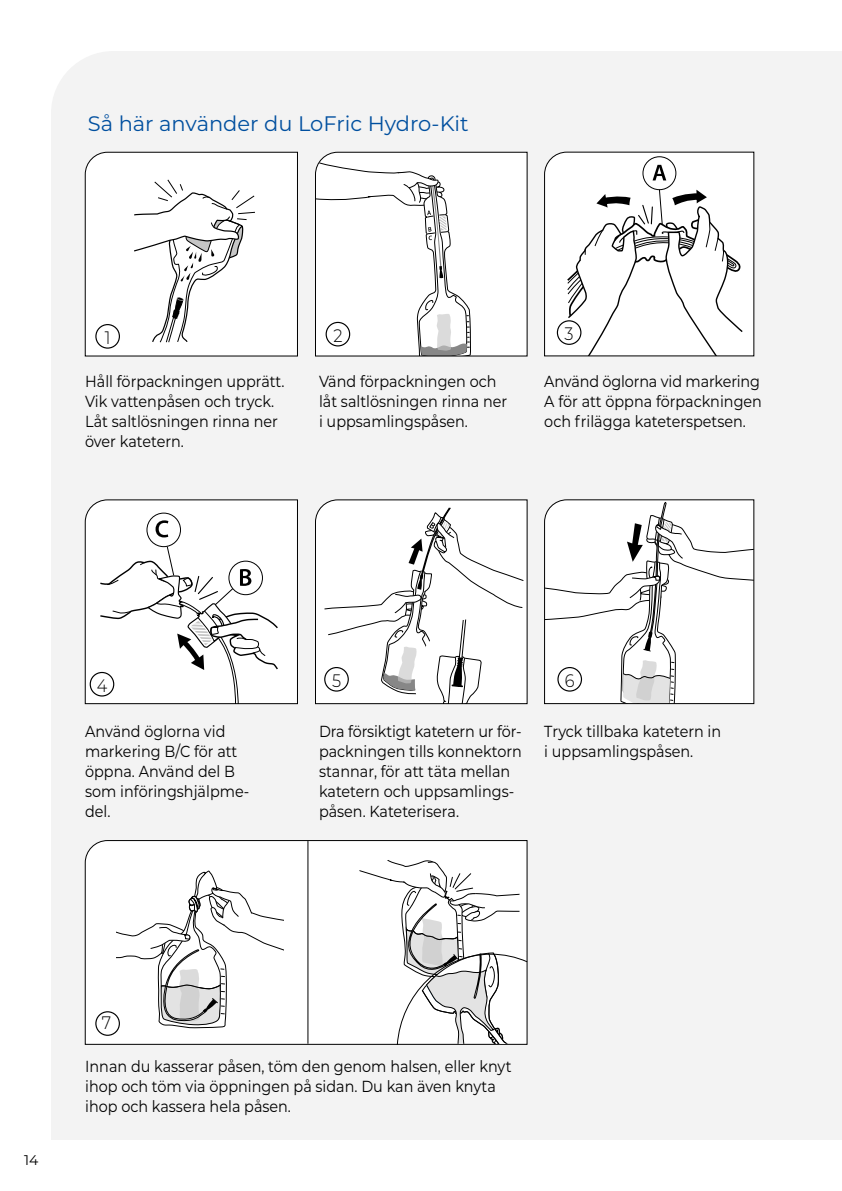
<style>
.page{position:relative;width:842px;height:1191px;background:#fff}
.page>*{position:absolute;margin:0;border:0;box-sizing:border-box;transform-origin:0 0}
.Heading_2{font:21px "Montserrat";color:#004f9f}
.Bildtext_instruktion{font:300 18px "Montserrat";color:#000;scale:.9 1}
.Bildtext_instruktion-2{font:16px/20px "Montserrat";color:#000;scale:.9 1}
.t1{font:14px "Montserrat";color:#000}
</style>
<div class="page">
<div style="left:51px;top:51px;width:791px;height:1089px;background:#f3f3f3"></div>
<svg style="left:85px;top:152px;width:213px;height:204px"></svg>
<svg style="left:315px;top:152px;width:213px;height:204px"></svg>
<svg style="left:544px;top:152px;width:210px;height:204px"></svg>
<svg style="left:85px;top:840px;width:442px;height:204px"></svg>
<svg style="left:117px;top:870px;width:166px;height:158px"></svg>
<hr style="left:308px;top:841px;width:1px;height:202px;background:#000">
<svg style="left:359px;top:842px;width:169px;height:203px"></svg>
<svg style="left:544px;top:499px;width:210px;height:205px"></svg>
<svg style="left:85px;top:499px;width:213px;height:205px"></svg>
<svg style="left:315px;top:499px;width:213px;height:205px"></svg>
<div style="left:326px;top:322px;width:24px;height:24px;border:1px solid #000;border-radius:50%"></div>
<div style="left:95px;top:324px;width:25px;height:25px;border:1px solid #000;border-radius:50%"></div>
<div style="left:557px;top:320px;width:24px;height:25px;border:1px solid #000;border-radius:50%"></div>
<div style="left:90px;top:672px;width:24px;height:24px;border:1px solid #000;border-radius:50%"></div>
<div style="left:324px;top:667px;width:25px;height:24px;border:1px solid #000;border-radius:50%"></div>
<div style="left:557px;top:667px;width:25px;height:24px;border:1px solid #000;border-radius:50%"></div>
<div style="left:95px;top:1011px;width:25px;height:24px;border:1px solid #000;border-radius:50%"></div>
<p class="Heading_2" style="left:88px;top:109px;width:382px">Så här använder du LoFric Hydro-Kit</p>
<p class="Bildtext_instruktion" style="left:105px;top:325px;width:8px">1</p>
<p class="Bildtext_instruktion" style="left:333px;top:323px;width:12px">2</p>
<p class="Bildtext_instruktion" style="left:565px;top:321px;width:12px">3</p>
<p class="Bildtext_instruktion-2" style="left:85px;top:371px;width:223px">Håll förpackningen upprätt.<br>Vik vattenpåsen och tryck.<br>Låt saltlösningen rinna ner över katetern.</p>
<p class="Bildtext_instruktion-2" style="left:319px;top:371px;width:211px">Vänd förpackningen och låt saltlösningen rinna ner i uppsamlingspåsen.</p>
<p class="Bildtext_instruktion-2" style="left:544px;top:371px;width:243px;text-align:justify">Använd öglorna vid markering A för att öppna förpackningen och frilägga kateterspetsen.</p>
<p class="Bildtext_instruktion" style="left:97px;top:673px;width:13px">4</p>
<p class="Bildtext_instruktion" style="left:332px;top:668px;width:12px">5</p>
<p class="Bildtext_instruktion" style="left:565px;top:668px;width:12px">6</p>
<p class="Bildtext_instruktion-2" style="left:85px;top:721px;width:184px">Använd öglorna vid markering B/C för att öppna. Använd del B som införingshjälpme&shy;del.</p>
<p class="Bildtext_instruktion-2" style="left:319px;top:721px;width:227px">Dra försiktigt katetern ur för&shy;packningen tills konnektorn stannar, för att täta mellan katetern och uppsamlings&shy;påsen. Kateterisera.</p>
<p class="Bildtext_instruktion-2" style="left:544px;top:721px;width:198px">Tryck tillbaka katetern in i uppsamlingspåsen.</p>
<p class="t1" style="left:24px;top:1150px;width:16px">14</p>
<p class="Bildtext_instruktion" style="left:102px;top:1010px;width:12px">7</p>
<p class="Bildtext_instruktion-2" style="left:85px;top:1055px;width:475px">Innan du kasserar påsen, töm den genom halsen, eller knyt ihop och töm via öppningen på sidan. Du kan även knyta ihop och kassera hela påsen.</p>
</div>
